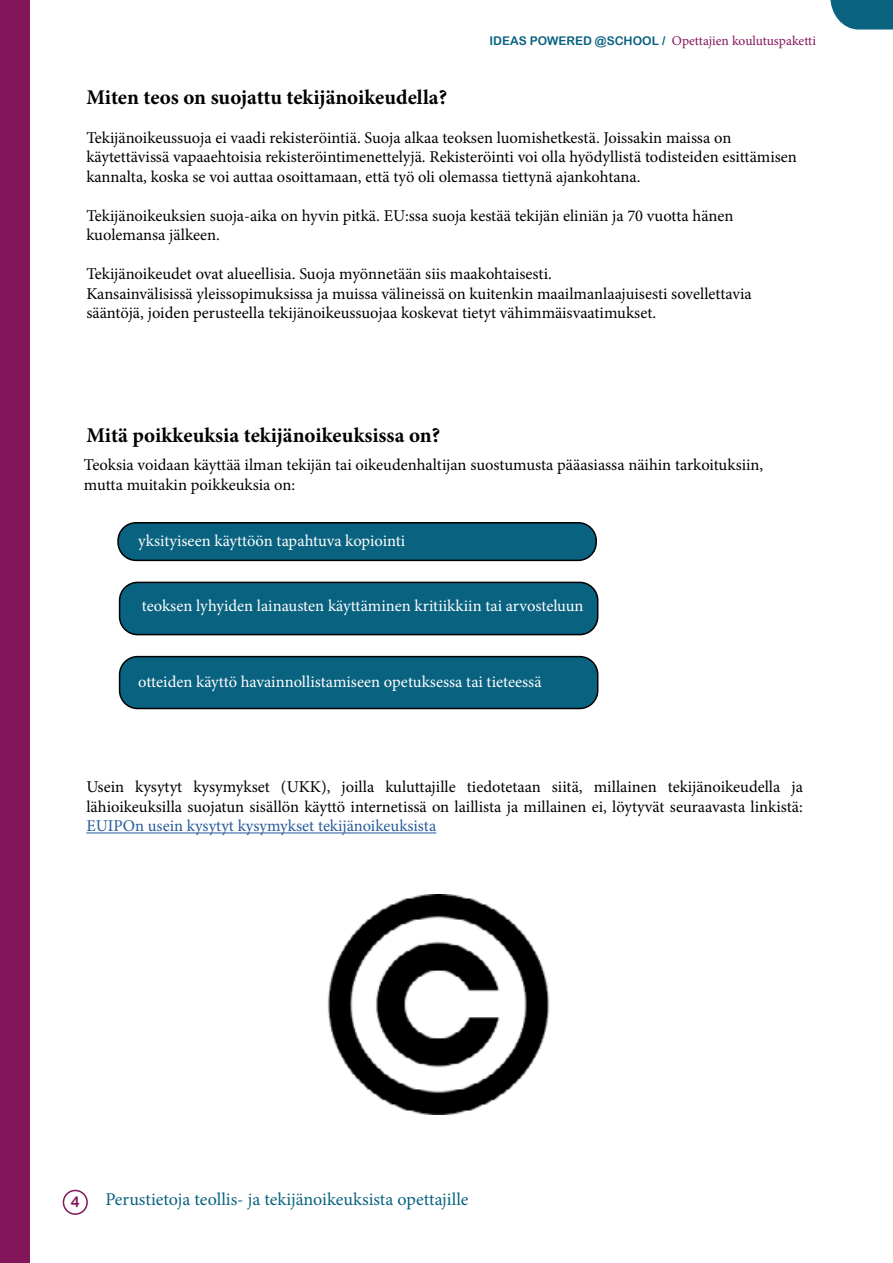
<style>
.page{position:relative;width:893px;height:1263px;background:#fff}
.page>*{position:absolute;margin:0;border:0;box-sizing:border-box;transform-origin:0 0}
.t1{font:700 21px "Minion Pro";color:#000}
.t2{font:18px "Minion Pro";color:#096280}
.t3{font:16.5px/19.5px "Minion Pro";color:#000}
.t4{font:16.5px "Minion Pro";color:#fff}
.t5{font:16.5px "Minion Pro";color:#275b9b}
.t6{font:15px "Arial Rounded MT Bold";color:#83155b}
.t7{font:13.5px "Minion Pro";color:#83155b}
.s1{font-family:"Arial Rounded MT Bold";font-size:12px;color:#096280}
</style>
<div class="page">
<div style="left:63px;top:1190px;width:25px;height:25px;border:2px solid #83155b;border-radius:50%"></div>
<svg style="left:830px;top:0;width:63px;height:30px;background:#287590"></svg>
<div style="left:0;top:0;width:30px;height:1263px;background:#83155b"></div>
<div style="left:118px;top:523px;width:478px;height:37px;background:#096280;border-radius:18px"></div>
<div style="left:117px;top:522px;width:480px;height:39px;border:2px solid #000;border-radius:18px"></div>
<div style="left:120px;top:582px;width:478px;height:53px;background:#096280;border-radius:18px"></div>
<div style="left:119px;top:582px;width:479px;height:53px;border:2px solid #000;border-radius:18px"></div>
<div style="left:120px;top:657px;width:478px;height:51px;background:#096280;border-radius:18px"></div>
<div style="left:119px;top:656px;width:479px;height:53px;border:2px solid #000;border-radius:18px"></div>
<hr style="left:86px;top:832px;width:350px;height:1px;background:#275b9b">
<img style="left:327px;top:894px;width:223px;height:220px">
<p class="t7" style="left:489px;top:32px;width:328px"><span class="s1">IDEAS POWERED @SCHOOL /</span> Opettajien koulutuspaketti</p>
<p class="t1" style="left:86px;top:82px;width:362px">Miten teos on suojattu tekijänoikeudella?</p>
<p class="t3" style="left:86px;top:128px;width:712px">Tekijänoikeussuoja ei vaadi rekisteröintiä. Suoja alkaa teoksen luomishetkestä. Joissakin maissa on käytettävissä vapaaehtoisia rekisteröintimenettelyjä. Rekisteröinti voi olla hyödyllistä todisteiden esittämisen kannalta, koska se voi auttaa osoittamaan, että työ oli olemassa tiettynä ajankohtana.</p>
<p class="t3" style="left:86px;top:206px;width:649px">Tekijänoikeuksien suoja-aika on hyvin pitkä. EU:ssa suoja kestää tekijän eliniän ja 70 vuotta hänen kuolemansa jälkeen.</p>
<p class="t3" style="left:86px;top:264px;width:667px">Tekijänoikeudet ovat alueellisia. Suoja myönnetään siis maakohtaisesti.<br>Kansainvälisissä yleissopimuksissa ja muissa välineissä on kuitenkin maailmanlaajuisesti sovellettavia sääntöjä, joiden perusteella tekijänoikeussuojaa koskevat tietyt vähimmäisvaatimukset.</p>
<p class="t1" style="left:86px;top:421px;width:355px">Mitä poikkeuksia tekijänoikeuksissa on?</p>
<p class="t3" style="left:84px;top:455px;width:681px">Teoksia voidaan käyttää ilman tekijän tai oikeudenhaltijan suostumusta pääasiassa näihin tarkoituksiin, mutta muitakin poikkeuksia on:</p>
<p class="t4" style="left:138px;top:529px;width:269px">yksityiseen käyttöön tapahtuva kopiointi</p>
<p class="t4" style="left:142px;top:595px;width:443px">teoksen lyhyiden lainausten käyttäminen kritiikkiin tai arvosteluun</p>
<p class="t4" style="left:138px;top:670px;width:405px">otteiden käyttö havainnollistamiseen opetuksessa tai tieteessä</p>
<p class="t3" style="left:86px;top:777px;width:718px">Usein kysytyt kysymykset (UKK), joilla kuluttajille tiedotetaan siitä, millainen tekijänoikeudella ja lähioikeuksilla suojatun sisällön käyttö internetissä on laillista ja millainen ei, löytyvät seuraavasta linkistä:</p>
<p class="t5" style="left:86px;top:815px;width:351px">EUIPOn usein kysytyt kysymykset tekijänoikeuksista</p>
<p class="t6" style="left:71px;top:1192px;width:10px">4</p>
<p class="t2" style="left:105px;top:1187px;width:365px">Perustietoja teollis- ja tekijänoikeuksista opettajille</p>
</div>
